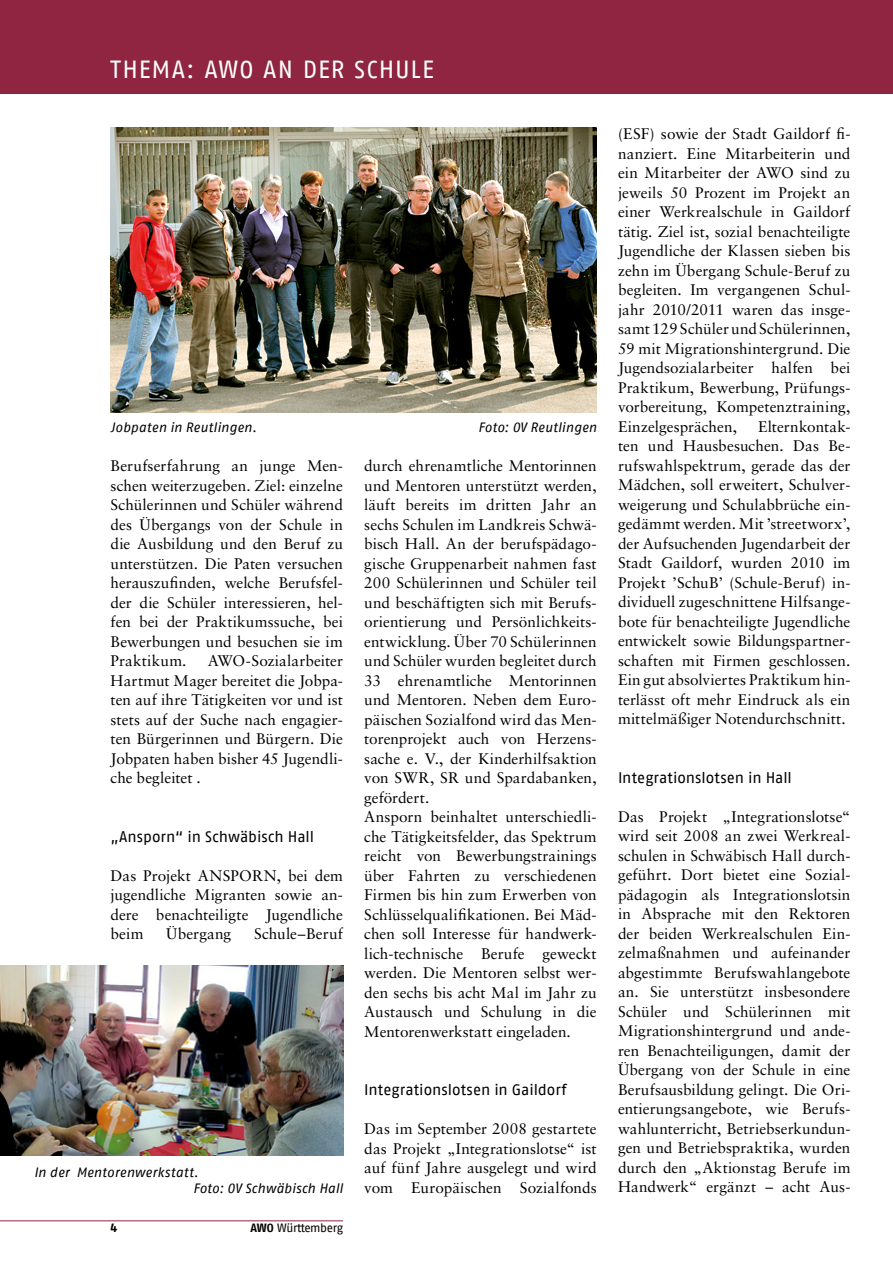
<style>
.page{position:relative;width:893px;height:1263px;background:#fff}
.page>*{position:absolute;margin:0;border:0;box-sizing:border-box;transform-origin:0 0}
.t1{font:24.75px "AWO Fago Office";letter-spacing:.045em;color:#fff}
.t2{font:15.3px/19.5px "Sabon";color:#000;text-align:justify}
.t3{font:15.3px "AWO Fago Office";letter-spacing:-.005em;color:#000}
.t4{font:15.3px "Sabon";letter-spacing:.02em;color:#000}
.t5{font:italic 13.5px/16.5px "AWO Fago Office";letter-spacing:.01em;color:#000}
.t6{font:12px "AWO Fago Office";color:#000}
.t7{font:700 12px "AWO Fago Office";color:#000}
.s1{font-weight:700}
</style>
<div class="page">
<hr style="left:0;top:1220px;width:343px;height:1px;background:#8f2540">
<div style="left:0;top:0;width:893px;height:94px;background:#8f2540"></div>
<img style="left:0;top:965px;width:343px;height:191px">
<img style="left:111px;top:128px;width:486px;height:285px">
<h1 class="t1" style="left:111px;top:55px;width:325px">Thema: AWO an der Schule</h1>
<p class="t5" style="left:111px;top:419px;width:148px">Jobpaten in Reutlingen.</p>
<p class="t5" style="left:478px;top:419px;width:120px">Foto: OV Reutlingen</p>
<p class="t2" style="left:111px;top:456px;width:234px">Berufserfahrung an junge Men&shy;schen weiterzugeben. Ziel: einzelne Schülerinnen und Schüler während des Übergangs von der Schule in die Ausbildung und den Beruf zu unterstützen. Die Paten versuchen herauszufinden, welche Berufsfel&shy;der die Schüler interessieren, hel&shy;fen bei der Praktikumssuche, bei Bewerbungen und besuchen sie im Praktikum.</p>
<p class="t2" style="left:111px;top:651px;width:234px;text-indent:97px">AWO-Sozialarbeiter Hartmut Mager bereitet die Jobpa&shy;ten auf ihre Tätigkeiten vor und ist stets auf der Suche nach engagier&shy;ten Bürgerinnen und Bürgern. Die Jobpaten haben bisher 45 Jugendli&shy;che begleitet .</p>
<p class="t3" style="left:111px;top:828px;width:205px">„Ansporn“ in Schwäbisch Hall</p>
<p class="t2" style="left:111px;top:865px;width:234px">Das Projekt ANSPORN, bei dem jugendliche Migranten sowie an&shy;dere benachteiligte Jugendliche beim</p>
<p class="t2" style="left:166px;top:924px;width:67px">Übergang</p>
<p class="t4" style="left:254px;top:925px;width:90px">Schule–Beruf</p>
<p class="t5" style="left:193px;top:1164px;width:151px;text-indent:-159px">In der Mentorenwerkstatt.<br>Foto: OV Schwäbisch Hall</p>
<p class="t7" style="left:111px;top:1221px;width:8px">4</p>
<p class="t6" style="left:250px;top:1221px;width:94px"><span class="s1">AWO</span> Württemberg</p>
<p class="t2" style="left:364px;top:456px;width:234px;text-align:left">durch ehrenamtliche Mentorinnen und Mentoren unterstützt werden, läuft bereits im dritten Jahr an sechs Schulen im Landkreis Schwä&shy;bisch Hall. An der berufspädago&shy;gische Gruppenarbeit nahmen fast<br>200 Schülerinnen und Schüler teil und beschäftigten sich mit Berufs&shy;orientierung und Persönlichkeits&shy;entwicklung. Über 70 Schülerinnen und Schüler wurden begleitet durch<br>33 ehrenamtliche Mentorinnen und Mentoren. Neben dem Euro&shy;päischen Sozialfond wird das Men&shy;torenprojekt auch von Herzens&shy;sache e. V., der Kinderhilfsaktion von SWR, SR und Spardabanken, gefördert.<br>Ansporn beinhaltet unterschiedli&shy;che Tätigkeitsfelder, das Spektrum reicht von Bewerbungstrainings über Fahrten zu verschiedenen<br>Firmen bis hin zum Erwerben von<br>Schlüsselqualifikationen. Bei Mäd&shy;chen soll Interesse für handwerk&shy;lich-technische Berufe geweckt werden. Die Mentoren selbst wer&shy;den sechs bis acht Mal im Jahr zu<br>Austausch und Schulung in die<br>Mentorenwerkstatt eingeladen.</p>
<p class="t3" style="left:364px;top:1081px;width:204px">Integrationslotsen in Gaildorf</p>
<p class="t2" style="left:364px;top:1119px;width:234px">Das im September 2008 gestartete das Projekt „Integrationslotse“ ist auf fünf Jahre ausgelegt und wird vom Europäischen Sozialfonds</p>
<p class="t2" style="left:618px;top:124px;width:234px">(ESF) sowie der Stadt Gaildorf fi&shy;nanziert. Eine Mitarbeiterin und ein Mitarbeiter der AWO sind zu jeweils 50 Prozent im Projekt an einer Werkrealschule in Gaildorf tätig. Ziel ist, sozial benachteiligte Jugendliche der Klassen sieben bis zehn im Übergang Schule-Beruf zu begleiten. Im vergangenen Schul&shy;jahr 2010/2011 waren das insge&shy;samt 129 Schüler und Schülerinnen, 59 mit Migrationshintergrund. Die Jugendsozialarbeiter halfen bei Praktikum, Bewerbung, Prüfungs&shy;vorbereitung, Kompetenztraining, Einzelgesprächen,</p>
<p class="t2" style="left:618px;top:417px;width:234px;text-indent:140px">Elternkontak&shy;ten und Hausbesuchen. Das Be&shy;rufswahlspektrum, gerade das der Mädchen, soll erweitert, Schulver&shy;weigerung und Schulabbrüche ein&shy;gedämmt werden. Mit ’streetworx’, der Aufsuchenden Jugendarbeit der Stadt Gaildorf, wurden 2010 im Projekt ’SchuB’ (Schule-Beruf) in&shy;dividuell zugeschnittene Hilfsange&shy;bote für benachteiligte Jugendliche entwickelt sowie Bildungspartner&shy;schaften mit Firmen geschlossen.<br>Ein gut absolviertes Praktikum hin&shy;terlässt oft mehr Eindruck als ein mittelmäßiger Notendurchschnitt.</p>
<p class="t3" style="left:618px;top:769px;width:175px">Integrationslotsen in Hall</p>
<p class="t2" style="left:618px;top:807px;width:234px">Das Projekt „Integrationslotse“ wird seit 2008 an zwei Werkreal&shy;schulen in Schwäbisch Hall durch&shy;geführt. Dort bietet eine Sozial&shy;pädagogin als Integrationslotsin in Absprache mit den Rektoren der beiden Werkrealschulen Ein&shy;zelmaßnahmen und aufeinander abgestimmte Berufswahlangebote an. Sie unterstützt insbesondere Schüler und Schülerinnen mit Migrationshintergrund und ande&shy;ren Benachteiligungen, damit der Übergang von der Schule in eine Berufsausbildung gelingt. Die Ori&shy;entierungsangebote, wie Berufs&shy;wahlunterricht, Betriebserkundun&shy;gen und Betriebspraktika, wurden durch den „Aktionstag Berufe im Handwerk“ ergänzt – acht Aus-</p>
</div>
